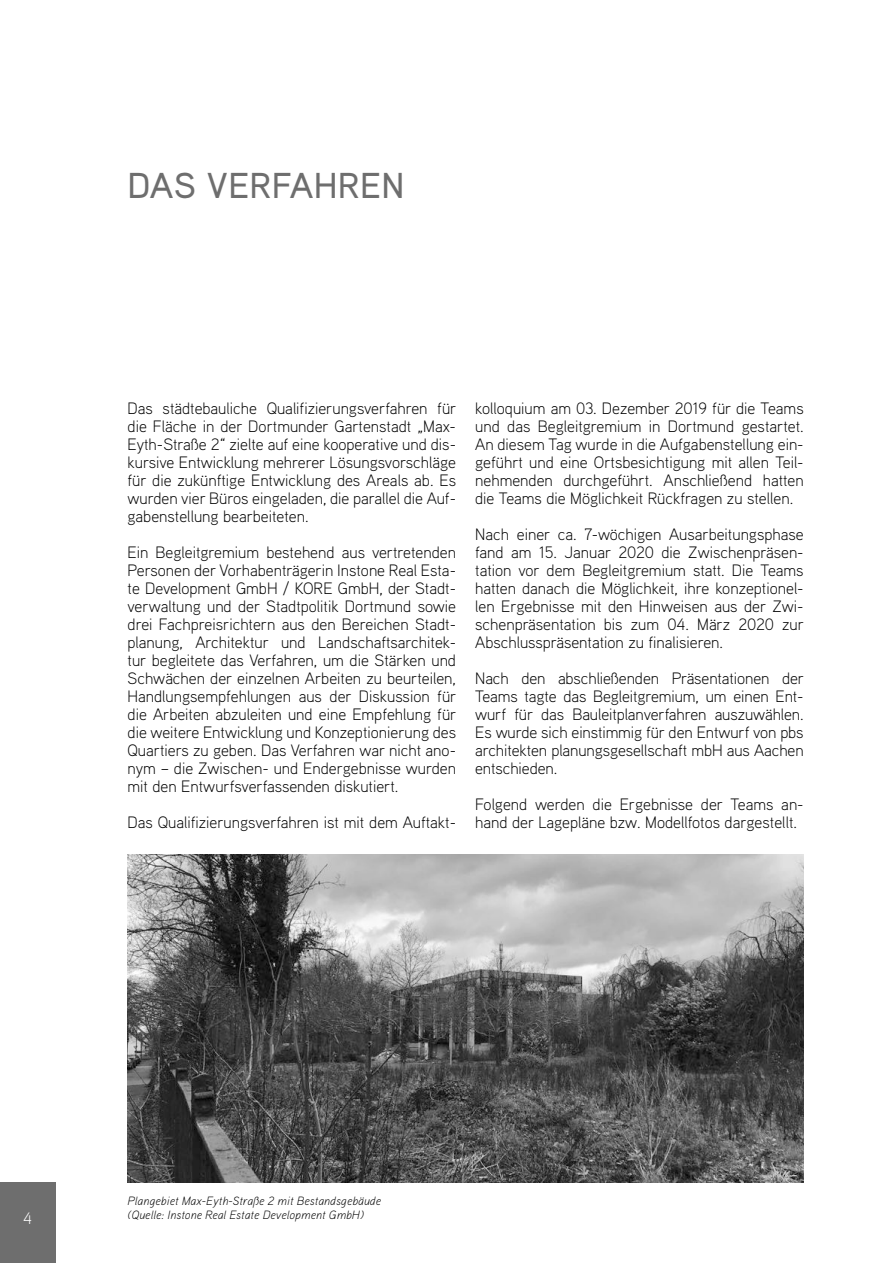
<style>
.page{position:relative;width:893px;height:1263px;background:#fff}
.page>*{position:absolute;margin:0;border:0;box-sizing:border-box;transform-origin:0 0}
.t1{font:500 36px "Aaux Pro OT";letter-spacing:.01em;color:#6e6e6e}
.t2{font:300 16.5px/18px "Aaux Pro OT";color:#000;text-align:justify}
.t3{font:300 16.5px "Aaux Pro OT";color:#fff}
.t4{font:italic 300 12px/13.5px "Aaux Pro OT";letter-spacing:.01em;color:#000}
</style>
<div class="page">
<div style="left:0;top:1182px;width:55px;height:81px;background:#6e6e6e"></div>
<img style="left:128px;top:855px;width:676px;height:327px">
<h1 class="t1" style="left:128px;top:163px;width:278px">DAS VERFAHREN</h1>
<p class="t2" style="left:128px;top:399px;width:330px">Das städtebauliche Qualifizierungsverfahren für die Fläche in der Dortmunder Gartenstadt „Max-Eyth-Straße 2“ zielte auf eine kooperative und dis&shy;kursive Entwicklung mehrerer Lösungsvorschläge für die zukünftige Entwicklung des Areals ab. Es wurden vier Büros eingeladen, die parallel die Auf&shy;gabenstellung bearbeiteten.</p>
<p class="t2" style="left:128px;top:543px;width:330px">Ein Begleitgremium bestehend aus vertretenden Personen der Vorhabenträgerin Instone Real Esta&shy;te Development GmbH / KORE GmbH, der Stadt&shy;verwaltung und der Stadtpolitik Dortmund sowie drei Fachpreisrichtern aus den Bereichen Stadt&shy;planung, Architektur und Landschaftsarchitek&shy;tur begleitete das Verfahren, um die Stärken und Schwächen der einzelnen Arbeiten zu beurteilen, Handlungsempfehlungen aus der Diskussion für die Arbeiten abzuleiten und eine Empfehlung für die weitere Entwicklung und Konzeptionierung des Quartiers zu geben. Das Verfahren war nicht ano&shy;nym – die Zwischen- und Endergebnisse wurden mit den Entwurfsverfassenden diskutiert.</p>
<p class="t2" style="left:128px;top:813px;width:330px">Das Qualifizierungsverfahren ist mit dem Auftakt-</p>
<p class="t2" style="left:475px;top:399px;width:330px">kolloquium am 03. Dezember 2019 für die Teams und das Begleitgremium in Dortmund gestartet.<br>An diesem Tag wurde in die Aufgabenstellung ein&shy;geführt und eine Ortsbesichtigung mit allen Teil&shy;nehmenden durchgeführt. Anschließend hatten die Teams die Möglichkeit Rückfragen zu stellen.</p>
<p class="t2" style="left:475px;top:525px;width:330px">Nach einer ca. 7-wöchigen Ausarbeitungsphase fand am 15. Januar 2020 die Zwischenpräsen&shy;tation vor dem Begleitgremium statt. Die Teams hatten danach die Möglichkeit, ihre konzeptionel&shy;len Ergebnisse mit den Hinweisen aus der Zwi&shy;schenpräsentation bis zum 04. März 2020 zur Abschlusspräsentation zu finalisieren.</p>
<p class="t2" style="left:475px;top:669px;width:330px">Nach den abschließenden Präsentationen der Teams tagte das Begleitgremium, um einen Ent&shy;wurf für das Bauleitplanverfahren auszuwählen.<br>Es wurde sich einstimmig für den Entwurf von pbs architekten planungsgesellschaft mbH aus Aachen entschieden.</p>
<p class="t2" style="left:475px;top:795px;width:330px">Folgend werden die Ergebnisse der Teams an&shy;hand der Lagepläne bzw. Modellfotos dargestellt.</p>
<p class="t3" style="left:23px;top:1208px;width:10px">4</p>
<p class="t4" style="left:128px;top:1194px;width:255px">Plangebiet Max-Eyth-Straße 2 mit Bestandsgebäude (Quelle: Instone Real Estate Development GmbH)</p>
</div>
